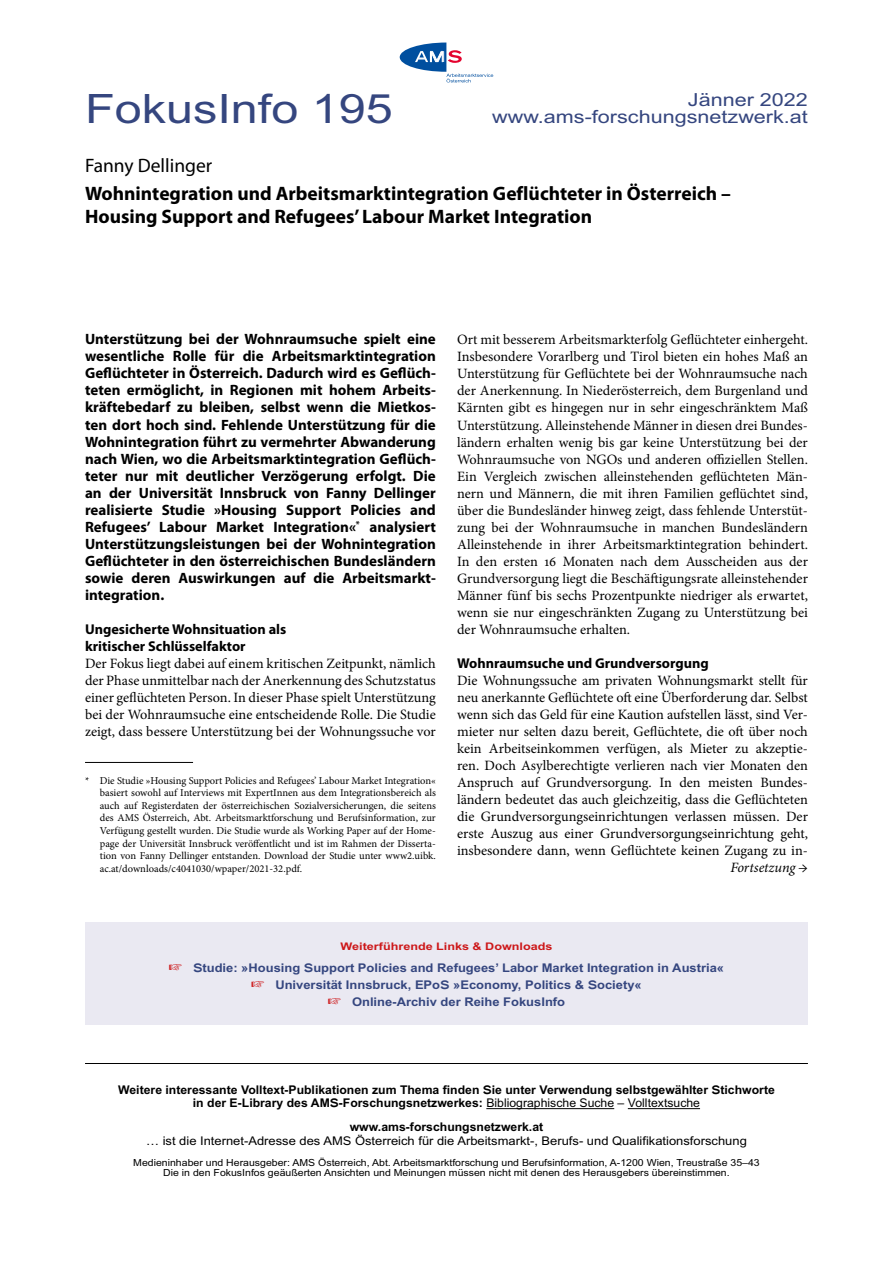
<style>
.page{position:relative;width:893px;height:1263px;background:#fff}
.page>*{position:absolute;margin:0;border:0;box-sizing:border-box;transform-origin:0 0}
.FI_1_Head_Nummer{font:40.5px "AMS";color:#35467f}
.FI_2_Titel{font:700 19.5px/23.4px "Myriad Pro";color:#000}
.FI_2_AutorIn{font:19.5px "Myriad Pro";color:#000}
.FI_1_Head_rechts_Mon{font:18px/17px "AMS";color:#35467f;text-align:right}
.FI_3_Vorspann{font:700 15px/17px "Myriad Pro";color:#000;text-align:justify}
.FI_4_Text{font:14.25px/17px "Minion Pro";letter-spacing:-.005em;color:#000;text-align:justify}
.FI_4_ZwiTi{font:700 14.25px/17px "Myriad Pro";color:#000}
.FI_4_Text-2{font:italic 14.25px "Minion Pro";letter-spacing:-.005em;color:#000}
.FI_Info_unten_fett{font:700 12px/13.5px "AMS";color:#000;text-align:center;scale:.85 1}
.FI_Links{font:700 12px "AMS";color:#35467f;scale:.9 1}
.FI_Info_unten{font:12px "AMS";color:#000;scale:.9 1}
.FI_Fußnote{font:10.5px/12.6px "Minion Pro";color:#000;text-align:justify}
.FI_Links_Titel{font:700 10.5px "AMS";color:#cd1719}
.FI_Impressum{font:9.75px/10.5px "AMS";color:#000;text-align:center;scale:.9 1}
.s1{color:#cd1719}
.s2{font-weight:400}
</style>
<div class="page">
<hr style="left:85px;top:762px;width:108px;height:1px;background:#000">
<hr style="left:486px;top:1108px;width:128px;height:1px;background:#000">
<hr style="left:628px;top:1108px;width:72px;height:1px;background:#000">
<hr style="left:85px;top:1063px;width:723px;height:1px;background:#000">
<svg style="left:400px;top:43px;width:93px;height:39px"></svg>
<hr style="left:414px;top:62px;width:30px;height:1px;background:#004f9f">
<hr style="left:415px;top:50px;width:30px;height:1px;background:#004f9f">
<div style="left:85px;top:923px;width:723px;height:102px;background:#eae9f2"></div>
<p class="FI_1_Head_Nummer" style="left:85px;top:87px;width:309px">FokusInfo 195</p>
<p class="FI_1_Head_rechts_Mon" style="left:492px;top:92px;width:317px">Jänner 2022 www.ams-forschungsnetzwerk.at</p>
<p class="FI_2_AutorIn" style="left:85px;top:153px;width:129px">Fanny Dellinger</p>
<p class="FI_2_Titel" style="left:85px;top:181px;width:647px">Wohnintegration und Arbeitsmarktintegration Geflüchteter in Österreich –<br>Housing Support and Refugees’ Labour Market Integration</p>
<p class="FI_3_Vorspann" style="left:85px;top:330px;width:352px">Unterstützung bei der Wohnraumsuche spielt eine wesentliche Rolle für die Arbeitsmarktintegration Geflüchteter in Österreich. Dadurch wird es Geflüch&shy;teten ermöglicht, in Regionen mit hohem Arbeits&shy;kräftebedarf zu bleiben, selbst wenn die Mietkos&shy;ten dort hoch sind. Fehlende Unterstützung für die Wohnintegration führt zu vermehrter Abwanderung nach Wien, wo die Arbeitsmarktintegration Geflüch&shy;teter nur mit deutlicher Verzögerung erfolgt. Die an der Universität Innsbruck von Fanny Dellinger realisierte Studie »Housing Support Policies and Refugees’ Labour Market Integration«<sup>*</sup> analysiert Unterstützungsleistungen bei der Wohnintegration Geflüchteter in den österreichischen Bundesländern sowie deren Auswirkungen auf die Arbeitsmarkt&shy;integration.</p>
<p class="FI_4_ZwiTi" style="left:85px;top:620px;width:203px">Ungesicherte Wohnsituation als kritischer Schlüsselfaktor</p>
<p class="FI_4_Text" style="left:85px;top:655px;width:352px">Der Fokus liegt dabei auf einem kritischen Zeitpunkt, nämlich der Phase unmittelbar nach der Anerkennung des Schutzstatus einer geflüchteten Person. In dieser Phase spielt Unterstützung bei der Wohnraumsuche eine entscheidende Rolle. Die Studie zeigt, dass bessere Unterstützung bei der Wohnungssuche vor</p>
<p class="FI_Fußnote" style="left:100px;top:774px;width:338px;text-indent:-15px">* Die Studie »Housing Support Policies and Refugees’ Labour Market Integration« basiert sowohl auf Interviews mit ExpertInnen aus dem Integrationsbereich als auch auf Registerdaten der österreichischen Sozialversicherungen, die seitens des AMS Österreich, Abt. Arbeitsmarktforschung und Berufsinformation, zur Verfügung gestellt wurden. Die Studie wurde als Working Paper auf der Home&shy;page der Universität Innsbruck veröffentlicht und ist im Rahmen der Disserta&shy;tion von Fanny Dellinger entstanden. Download der Studie unter www2.uibk. ac.at/downloads/c4041030/wpaper/2021-32.pdf.</p>
<p class="FI_4_Text" style="left:457px;top:331px;width:352px">Ort mit besserem Arbeitsmarkterfolg Geflüchteter einhergeht.<br>Insbesondere Vorarlberg und Tirol bieten ein hohes Maß an Unterstützung für Geflüchtete bei der Wohnraumsuche nach der Anerkennung. In Niederösterreich, dem Burgenland und Kärnten gibt es hingegen nur in sehr eingeschränktem Maß Unterstützung. Alleinstehende Männer in diesen drei Bundes&shy;ländern erhalten wenig bis gar keine Unterstützung bei der Wohnraumsuche von NGOs und anderen offiziellen Stellen.<br>Ein Vergleich zwischen alleinstehenden geflüchteten Män&shy;nern und Männern, die mit ihren Familien geflüchtet sind, über die Bundesländer hinweg zeigt, dass fehlende Unterstüt&shy;zung bei der Wohnraumsuche in manchen Bundesländern Alleinstehende in ihrer Arbeitsmarktintegration behindert.<br>In den ersten 16 Monaten nach dem Ausscheiden aus der Grundversorgung liegt die Beschäftigungsrate alleinstehender Männer fünf bis sechs Prozentpunkte niedriger als erwartet, wenn sie nur eingeschränkten Zugang zu Unterstützung bei der Wohnraumsuche erhalten.</p>
<p class="FI_4_ZwiTi" style="left:457px;top:654px;width:253px">Wohnraumsuche und Grundversorgung</p>
<p class="FI_4_Text" style="left:457px;top:672px;width:352px">Die Wohnungssuche am privaten Wohnungsmarkt stellt für neu anerkannte Geflüchtete oft eine Überforderung dar. Selbst wenn sich das Geld für eine Kaution aufstellen lässt, sind Ver&shy;mieter nur selten dazu bereit, Geflüchtete, die oft über noch kein Arbeitseinkommen verfügen, als Mieter zu akzeptie&shy;ren. Doch Asylberechtigte verlieren nach vier Monaten den Anspruch auf Grundversorgung. In den meisten Bundes&shy;ländern bedeutet das auch gleichzeitig, dass die Geflüchteten die Grundversorgungseinrichtungen verlassen müssen. Der erste Auszug aus einer Grundversorgungseinrichtung geht, insbesondere dann, wenn Geflüchtete keinen Zugang zu in-</p>
<p class="FI_4_Text-2" style="left:730px;top:857px;width:79px">Fortsetzung →</p>
<p class="FI_Links_Titel" style="left:341px;top:941px;width:213px">Weiterführende Links &amp; Downloads</p>
<p class="FI_Links" style="left:169px;top:961px;width:618px"><span class="s1">☞</span> Studie: »Housing Support Policies and Refugees’ Labor Market Integration in Austria«</p>
<p class="FI_Links" style="left:251px;top:978px;width:436px"><span class="s1">☞</span> Universität Innsbruck, EPoS »Economy, Politics &amp; Society«</p>
<p class="FI_Links" style="left:328px;top:995px;width:265px"><span class="s1">☞</span> Online-Archiv der Reihe FokusInfo</p>
<p class="FI_Info_unten_fett" style="left:118px;top:1083px;width:774px">Weitere interessante Volltext-Publikationen zum Thema finden Sie unter Verwendung selbstgewählter Stichworte in der E-Library des AMS-Forschungsnetzwerkes: <span class="s2">Bibliographische Suche – Volltextsuche</span></p>
<p class="FI_Info_unten_fett" style="left:350px;top:1120px;width:229px">www.ams-forschungsnetzwerk.at</p>
<p class="FI_Info_unten" style="left:146px;top:1134px;width:669px">… ist die Internet-Adresse des AMS Österreich für die Arbeitsmarkt-, Berufs- und Qualifikationsforschung</p>
<p class="FI_Impressum" style="left:133px;top:1157px;width:698px">Medieninhaber und Herausgeber: AMS Österreich, Abt. Arbeitsmarktforschung und Berufsinformation, A-1200 Wien, Treustraße 35–43<br>Die in den FokusInfos geäußerten Ansichten und Meinungen müssen nicht mit denen des Herausgebers übereinstimmen.</p>
</div>
